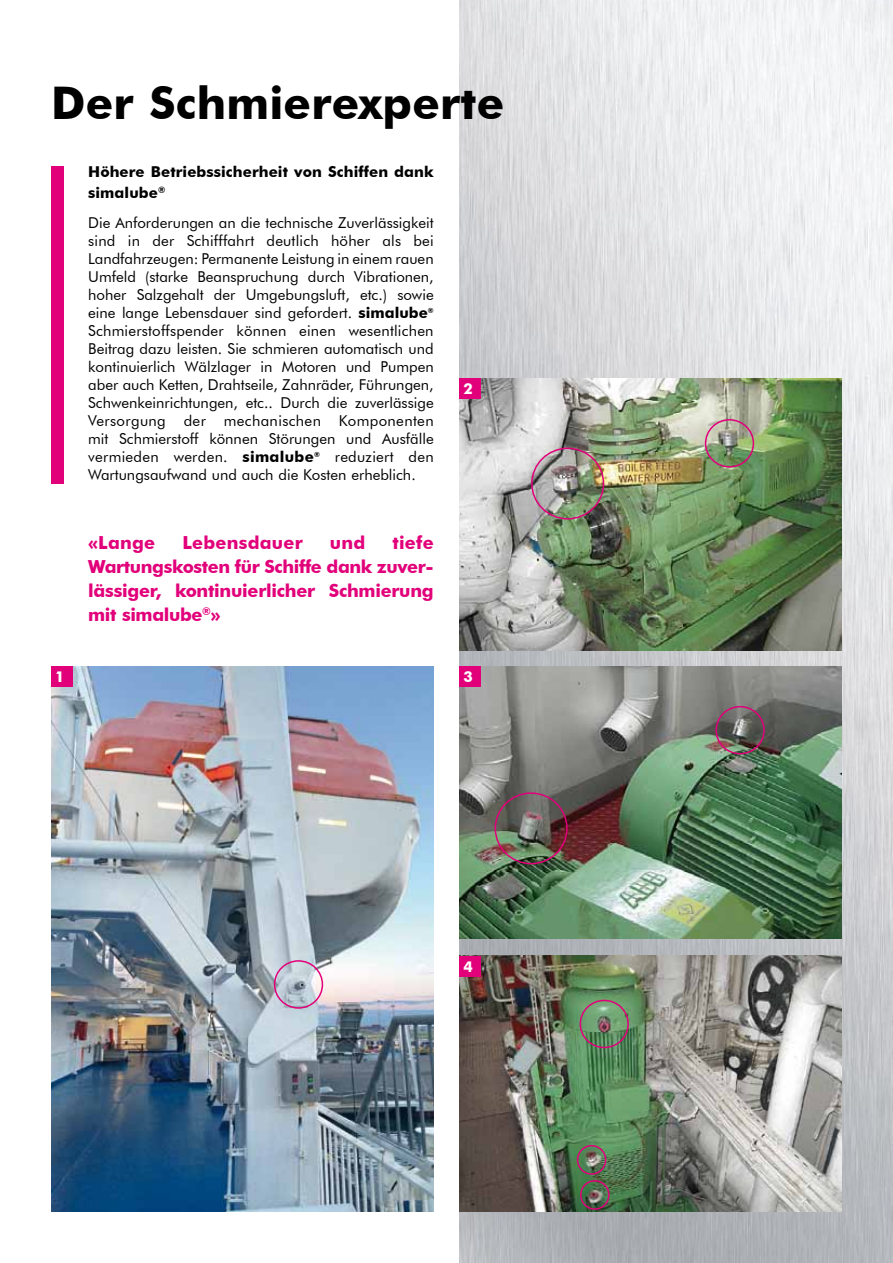
<style>
.page{position:relative;width:893px;height:1263px;background:#fff}
.page>*{position:absolute;margin:0;border:0;box-sizing:border-box;transform-origin:0 0}
.t1{font:700 45px "Futura BT";letter-spacing:.005em;color:#000}
.t2{font:700 18px/24px "Futura BT";letter-spacing:-.015em;color:#e2007a;text-align:justify}
.t3{font:700 18px "Futura BT";letter-spacing:.01em;color:#e2007a}
.t4{font:15px/18px "Futura BT";color:#000;text-align:justify}
.t5{font:700 15px/21px "Futura BT";letter-spacing:.005em;color:#000}
.t6{font:700 15px "Futura BT";color:#fff}
.s1{font-weight:700}
</style>
<div class="page">
<img style="left:459px;top:0;width:434px;height:1263px">
<img style="left:459px;top:666px;width:383px;height:272px">
<img style="left:459px;top:379px;width:383px;height:272px">
<img style="left:459px;top:956px;width:383px;height:256px">
<div style="left:459px;top:666px;width:21px;height:21px;background:#e2007a"></div>
<div style="left:459px;top:379px;width:21px;height:20px;background:#e2007a"></div>
<div style="left:459px;top:956px;width:21px;height:20px;background:#e2007a"></div>
<div style="left:531px;top:448px;width:73px;height:71px;border:2px solid #e2007a;border-radius:50%"></div>
<div style="left:705px;top:419px;width:49px;height:49px;border:2px solid #e2007a;border-radius:50%"></div>
<div style="left:495px;top:792px;width:73px;height:72px;border:2px solid #e2007a;border-radius:50%"></div>
<div style="left:715px;top:706px;width:50px;height:48px;border:2px solid #e2007a;border-radius:50%"></div>
<div style="left:580px;top:1000px;width:49px;height:48px;border:2px solid #e2007a;border-radius:50%"></div>
<div style="left:577px;top:1145px;width:29px;height:30px;border:2px solid #e2007a;border-radius:50%"></div>
<div style="left:580px;top:1180px;width:30px;height:30px;border:2px solid #e2007a;border-radius:50%"></div>
<img style="left:51px;top:666px;width:383px;height:546px">
<div style="left:51px;top:666px;width:21px;height:21px;background:#e2007a"></div>
<div style="left:274px;top:960px;width:49px;height:49px;border:2px solid #e2007a;border-radius:50%"></div>
<div style="left:51px;top:166px;width:13px;height:318px;background:#e2007a"></div>
<h1 class="t1" style="left:51px;top:76px;width:455px">Der Schmierexperte</h1>
<p class="t5" style="left:88px;top:161px;width:347px">Höhere Betriebssicherheit von Schiffen dank simalube<sup>®</sup></p>
<p class="t4" style="left:88px;top:214px;width:347px">Die Anforderungen an die technische Zuverlässigkeit sind in der Schifffahrt deutlich höher als bei Landfahrzeugen: Permanente Leistung in einem rauen Umfeld (starke Beanspruchung durch Vibrationen, hoher Salzgehalt der Umgebungsluft, etc.) sowie eine lange Lebensdauer sind gefordert. <span class="s1">simalube</span><sup>® </sup>Schmierstoffspender können einen wesentlichen Beitrag dazu leisten. Sie schmieren automatisch und kontinuierlich Wälzlager in Motoren und Pumpen aber auch Ketten, Drahtseile, Zahnräder, Führungen, Schwenkeinrichtungen, etc.. Durch die zuverlässige Versorgung der mechanischen Komponenten mit Schmierstoff können Störungen und Ausfälle vermieden werden. <span class="s1">simalube</span><sup>®</sup> reduziert den Wartungsaufwand und auch die Kosten erheblich.</p>
<p class="t6" style="left:463px;top:380px;width:11px">2</p>
<p class="t6" style="left:55px;top:667px;width:11px">1</p>
<p class="t2" style="left:88px;top:531px;width:347px;text-indent:304px">tiefe Wartungskosten für Schiffe dank zuver&shy;lässiger, kontinuierlicher Schmierung mit simalube<sup>®</sup>»</p>
<p class="t2" style="left:88px;top:531px;width:69px">«Lange</p>
<p class="t3" style="left:182px;top:532px;width:122px">Lebensdauer</p>
<p class="t2" style="left:330px;top:531px;width:37px">und</p>
<p class="t6" style="left:463px;top:667px;width:11px">3</p>
<p class="t6" style="left:463px;top:957px;width:11px">4</p>
</div>
